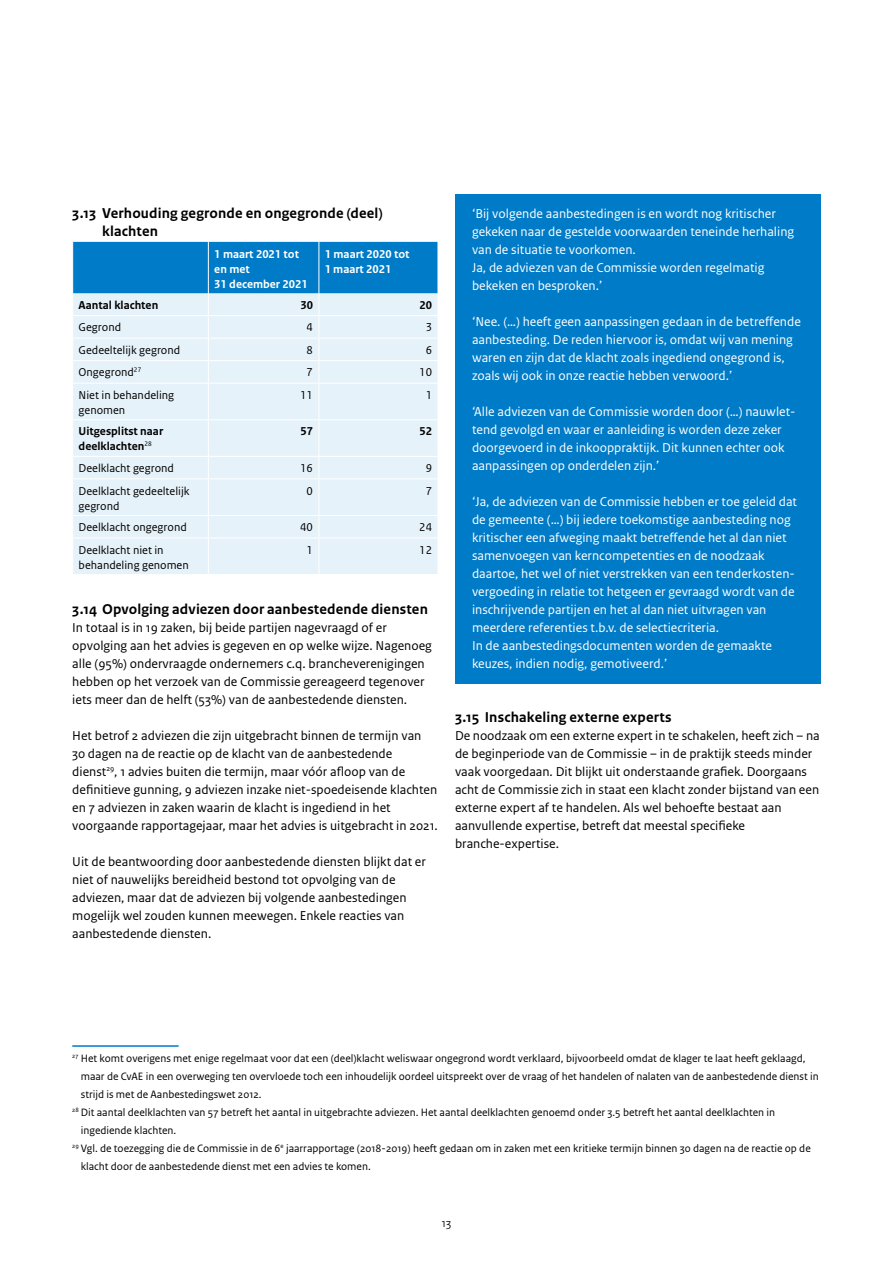
<style>
.page{position:relative;width:893px;height:1263px;background:#fff}
.page>*{position:absolute;margin:0;border:0;box-sizing:border-box;transform-origin:0 0}
._03_RO_Paragraafkop{font:700 15px/18px "Rijksoverheid Sans Text";letter-spacing:.01em;color:#000}
.P_RO_Broodtekst{font:13.5px/18px "Rijksoverheid Sans Text";color:#000}
.Kader_Broodtekst{font:13.5px/18px "Rijksoverheid Sans Text";color:#fff}
._32_RO_Tabel_Broodte{font:12px/15px "Rijksoverheid Sans Text";color:#000}
._30_RO_Tabel_Kop{font:700 12px/15px "Rijksoverheid Sans Text";color:#fff}
._32_RO_Tabel_Broodte-2{font:700 12px/15px "Rijksoverheid Sans Text";color:#000}
.t1{font:12px "Rijksoverheid Sans Heading";color:#000}
._14_RO_Voetnoot{font:11.25px/18px "Rijksoverheid Sans Text";color:#000}
</style>
<div class="page">
<div style="left:73px;top:384px;width:365px;height:190px;background:#e6f2f9"></div>
<svg style="left:72px;top:242px;width:366px;height:141px;background:#95c8e7"></svg>
<hr style="left:208px;top:383px;width:1px;height:36px;background:#fff">
<hr style="left:319px;top:383px;width:1px;height:36px;background:#fff">
<hr style="left:72px;top:419px;width:136px;height:1px;background:#fff">
<hr style="left:208px;top:419px;width:111px;height:1px;background:#fff">
<hr style="left:208px;top:420px;width:1px;height:36px;background:#fff">
<hr style="left:319px;top:419px;width:119px;height:1px;background:#fff">
<hr style="left:319px;top:420px;width:1px;height:36px;background:#fff">
<hr style="left:72px;top:456px;width:136px;height:1px;background:#fff">
<hr style="left:208px;top:456px;width:111px;height:1px;background:#fff">
<svg style="left:208px;top:457px;width:1px;height:21px"></svg>
<hr style="left:319px;top:456px;width:119px;height:1px;background:#fff">
<svg style="left:319px;top:457px;width:1px;height:21px"></svg>
<hr style="left:72px;top:478px;width:136px;height:1px;background:#fff">
<hr style="left:208px;top:478px;width:111px;height:1px;background:#fff">
<hr style="left:208px;top:479px;width:1px;height:36px;background:#fff">
<hr style="left:319px;top:478px;width:119px;height:1px;background:#fff">
<hr style="left:319px;top:479px;width:1px;height:36px;background:#fff">
<hr style="left:72px;top:515px;width:136px;height:1px;background:#fff">
<hr style="left:208px;top:515px;width:111px;height:1px;background:#fff">
<svg style="left:208px;top:516px;width:1px;height:22px"></svg>
<hr style="left:319px;top:515px;width:119px;height:1px;background:#fff">
<svg style="left:319px;top:516px;width:1px;height:22px"></svg>
<hr style="left:72px;top:538px;width:136px;height:1px;background:#fff">
<hr style="left:208px;top:538px;width:111px;height:1px;background:#fff">
<hr style="left:208px;top:538px;width:1px;height:36px;background:#fff">
<hr style="left:319px;top:538px;width:119px;height:1px;background:#fff">
<hr style="left:319px;top:538px;width:1px;height:36px;background:#fff">
<hr style="left:72px;top:1045px;width:107px;height:2px;background:#007bc7">
<div style="left:455px;top:194px;width:366px;height:75px;background:#007bc7"></div>
<div style="left:455px;top:248px;width:366px;height:57px;background:#007bc7"></div>
<div style="left:455px;top:302px;width:366px;height:93px;background:#007bc7"></div>
<div style="left:455px;top:392px;width:366px;height:93px;background:#007bc7"></div>
<div style="left:455px;top:482px;width:366px;height:165px;background:#007bc7"></div>
<div style="left:455px;top:626px;width:366px;height:57px;background:#007bc7"></div>
<h3 class="_03_RO_Paragraafkop" style="left:102px;top:204px;width:282px;text-indent:-30px">3.13 Verhouding gegronde en ongegronde (deel) klachten</h3>
<p class="_30_RO_Tabel_Kop" style="left:214px;top:246px;width:95px">1 maart 2021 tot en met<br>31 december 2021</p>
<p class="_30_RO_Tabel_Kop" style="left:325px;top:246px;width:86px">1 maart 2020 tot<br>1 maart 2021</p>
<p class="_32_RO_Tabel_Broodte-2" style="left:79px;top:298px;width:81px">Aantal klachten</p>
<p class="_32_RO_Tabel_Broodte-2" style="left:300px;top:298px;width:14px">30</p>
<p class="_32_RO_Tabel_Broodte-2" style="left:419px;top:298px;width:14px">20</p>
<p class="_32_RO_Tabel_Broodte" style="left:79px;top:320px;width:44px">Gegrond</p>
<p class="_32_RO_Tabel_Broodte" style="left:307px;top:320px;width:8px">4</p>
<p class="_32_RO_Tabel_Broodte" style="left:426px;top:320px;width:8px">3</p>
<p class="_32_RO_Tabel_Broodte" style="left:79px;top:343px;width:103px">Gedeeltelijk gegrond</p>
<p class="_32_RO_Tabel_Broodte" style="left:307px;top:343px;width:8px">8</p>
<p class="_32_RO_Tabel_Broodte" style="left:426px;top:343px;width:8px">6</p>
<p class="_32_RO_Tabel_Broodte" style="left:79px;top:365px;width:64px">Ongegrond<sup>27</sup></p>
<p class="_32_RO_Tabel_Broodte" style="left:307px;top:365px;width:8px">7</p>
<p class="_32_RO_Tabel_Broodte" style="left:419px;top:365px;width:14px">10</p>
<p class="_32_RO_Tabel_Broodte" style="left:79px;top:388px;width:97px">Niet in behandeling genomen</p>
<p class="_32_RO_Tabel_Broodte" style="left:300px;top:388px;width:14px">11</p>
<p class="_32_RO_Tabel_Broodte" style="left:426px;top:388px;width:8px">1</p>
<p class="_32_RO_Tabel_Broodte-2" style="left:79px;top:424px;width:86px">Uitgesplitst naar deelklachten<sup>28</sup></p>
<p class="_32_RO_Tabel_Broodte-2" style="left:300px;top:424px;width:14px">57</p>
<p class="_32_RO_Tabel_Broodte-2" style="left:419px;top:424px;width:14px">52</p>
<p class="_32_RO_Tabel_Broodte" style="left:79px;top:461px;width:97px">Deelklacht gegrond</p>
<p class="_32_RO_Tabel_Broodte" style="left:300px;top:461px;width:14px">16</p>
<p class="_32_RO_Tabel_Broodte" style="left:426px;top:461px;width:8px">9</p>
<p class="_32_RO_Tabel_Broodte" style="left:79px;top:483px;width:113px">Deelklacht gedeeltelijk gegrond</p>
<p class="_32_RO_Tabel_Broodte" style="left:307px;top:483px;width:8px">0</p>
<p class="_32_RO_Tabel_Broodte" style="left:426px;top:483px;width:8px">7</p>
<p class="_32_RO_Tabel_Broodte" style="left:79px;top:520px;width:110px">Deelklacht ongegrond</p>
<p class="_32_RO_Tabel_Broodte" style="left:300px;top:520px;width:14px">40</p>
<p class="_32_RO_Tabel_Broodte" style="left:419px;top:520px;width:14px">24</p>
<p class="_32_RO_Tabel_Broodte" style="left:79px;top:542px;width:112px">Deelklacht niet in behandeling genomen</p>
<p class="_32_RO_Tabel_Broodte" style="left:307px;top:542px;width:8px">1</p>
<p class="_32_RO_Tabel_Broodte" style="left:419px;top:542px;width:14px">12</p>
<h3 class="_03_RO_Paragraafkop" style="left:72px;top:600px;width:357px">3.14 Opvolging adviezen door aanbestedende diensten</h3>
<p class="P_RO_Broodtekst" style="left:72px;top:619px;width:361px">In totaal is in 19 zaken, bij beide partijen nagevraagd of er opvolging aan het advies is gegeven en op welke wijze. Nagenoeg alle (95%) ondervraagde ondernemers c.q. brancheverenigingen hebben op het verzoek van de Commissie gereageerd tegenover iets meer dan de helft (53%) van de aanbestedende diensten.</p>
<p class="P_RO_Broodtekst" style="left:72px;top:727px;width:367px">Het betrof 2 adviezen die zijn uitgebracht binnen de termijn van<br>30 dagen na de reactie op de klacht van de aanbestedende dienst<sup>29</sup>, 1 advies buiten die termijn, maar vóór afloop van de definitieve gunning, 9 adviezen inzake niet-spoedeisende klachten en 7 adviezen in zaken waarin de klacht is ingediend in het voorgaande rapportagejaar, maar het advies is uitgebracht in 2021.</p>
<p class="P_RO_Broodtekst" style="left:72px;top:853px;width:355px">Uit de beantwoording door aanbestedende diensten blijkt dat er niet of nauwelijks bereidheid bestond tot opvolging van de adviezen, maar dat de adviezen bij volgende aanbestedingen mogelijk wel zouden kunnen meewegen. Enkele reacties van aanbestedende diensten.</p>
<p class="Kader_Broodtekst" style="left:472px;top:205px;width:324px">‘Bij volgende aanbestedingen is en wordt nog kritischer gekeken naar de gestelde voorwaarden teneinde herhaling van de situatie te voorkomen.</p>
<p class="Kader_Broodtekst" style="left:472px;top:259px;width:294px">Ja, de adviezen van de Commissie worden regelmatig bekeken en besproken.’</p>
<p class="Kader_Broodtekst" style="left:472px;top:313px;width:330px">‘Nee. (…) heeft geen aanpassingen gedaan in de betreffende aanbesteding. De reden hiervoor is, omdat wij van mening waren en zijn dat de klacht zoals ingediend ongegrond is, zoals wij ook in onze reactie hebben verwoord.’</p>
<p class="Kader_Broodtekst" style="left:472px;top:403px;width:325px">‘Alle adviezen van de Commissie worden door (…) nauwlet&shy;tend gevolgd en waar er aanleiding is worden deze zeker doorgevoerd in de inkooppraktijk. Dit kunnen echter ook aanpassingen op onderdelen zijn.’</p>
<p class="Kader_Broodtekst" style="left:472px;top:493px;width:327px">‘Ja, de adviezen van de Commissie hebben er toe geleid dat de gemeente (…) bij iedere toekomstige aanbesteding nog kritischer een afweging maakt betreffende het al dan niet samenvoegen van kerncompetenties en de noodzaak daartoe, het wel of niet verstrekken van een tenderkosten&shy;vergoeding in relatie tot hetgeen er gevraagd wordt van de inschrijvende partijen en het al dan niet uitvragen van meerdere referenties t.b.v. de selectiecriteria.</p>
<p class="Kader_Broodtekst" style="left:472px;top:637px;width:302px">In de aanbestedingsdocumenten worden de gemaakte keuzes, indien nodig, gemotiveerd.’</p>
<h3 class="_03_RO_Paragraafkop" style="left:455px;top:708px;width:218px">3.15 Inschakeling externe experts</h3>
<p class="P_RO_Broodtekst" style="left:455px;top:727px;width:366px">De noodzaak om een externe expert in te schakelen, heeft zich – na de beginperiode van de Commissie – in de praktijk steeds minder vaak voorgedaan. Dit blijkt uit onderstaande grafiek. Doorgaans acht de Commissie zich in staat een klacht zonder bijstand van een externe expert af te handelen. Als wel behoefte bestaat aan aanvullende expertise, betreft dat meestal specifieke branche-expertise.</p>
<p class="_14_RO_Voetnoot" style="left:81px;top:1050px;width:739px;text-indent:-9px"><sup>27</sup> Het komt overigens met enige regelmaat voor dat een (deel)klacht weliswaar ongegrond wordt verklaard, bijvoorbeeld omdat de klager te laat heeft geklaagd, maar de CvAE in een overweging ten overvloede toch een inhoudelijk oordeel uitspreekt over de vraag of het handelen of nalaten van de aanbestedende dienst in strijd is met de Aanbestedingswet 2012.</p>
<p class="_14_RO_Voetnoot" style="left:81px;top:1104px;width:696px;text-indent:-9px"><sup>28</sup> Dit aantal deelklachten van 57 betreft het aantal in uitgebrachte adviezen. Het aantal deelklachten genoemd onder 3.5 betreft het aantal deelklachten in ingediende klachten.</p>
<p class="_14_RO_Voetnoot" style="left:81px;top:1140px;width:731px;text-indent:-9px"><sup>29</sup> Vgl. de toezegging die de Commissie in de 6<sup>e</sup> jaarrapportage (2018-2019) heeft gedaan om in zaken met een kritieke termijn binnen 30 dagen na de reactie op de klacht door de aanbestedende dienst met een advies te komen.</p>
<p class="t1" style="left:442px;top:1216px;width:11px">13</p>
</div>
